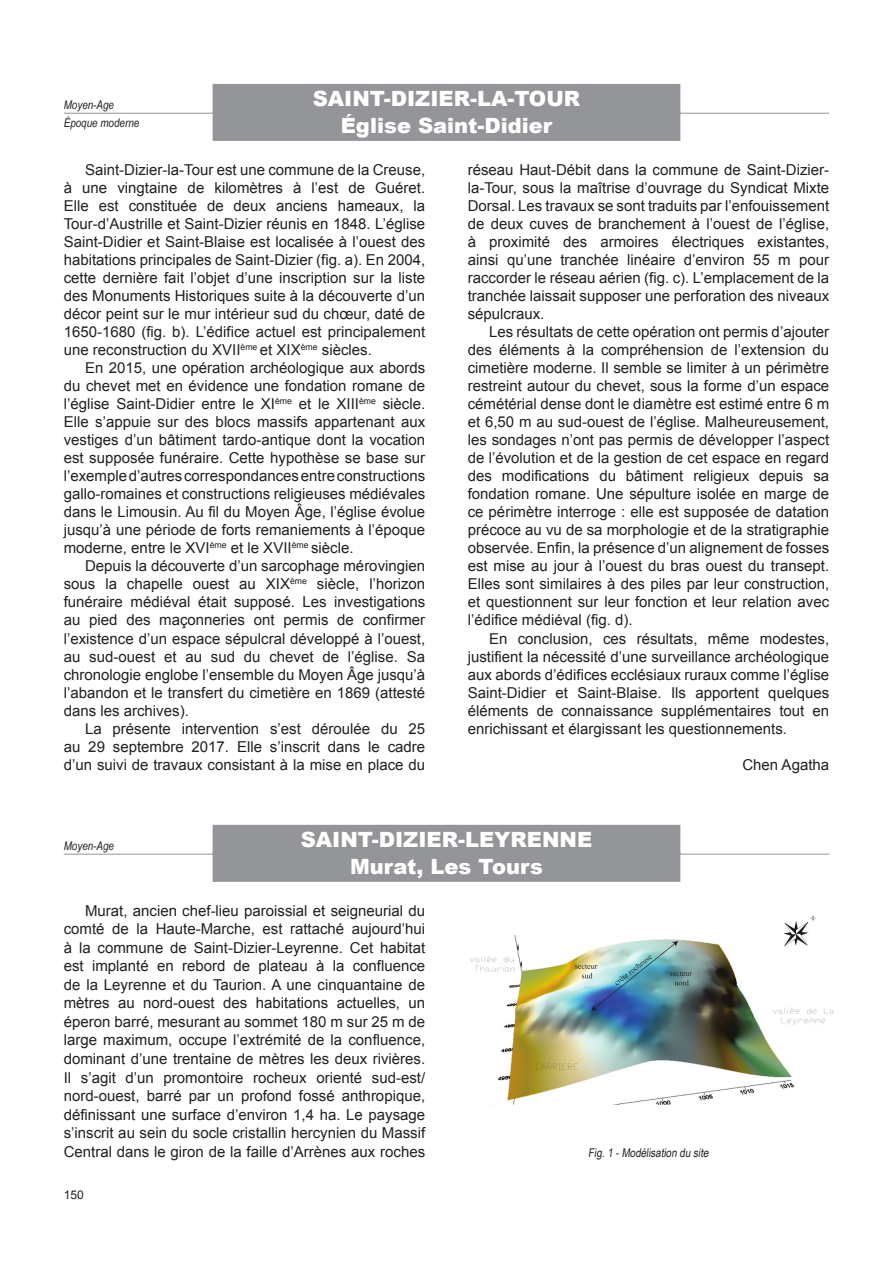
<style>
.page{position:relative;width:893px;height:1263px;background:#fff}
.page>*{position:absolute;margin:0;border:0;box-sizing:border-box;transform-origin:0 0}
.B_commune{font:900 21px "Arial";color:#fff}
.B_site{font:900 21px "Arial";color:#fff}
.B_txt{font:15px/18px "Arial";color:#231f20;text-align:justify}
.B_auteur{font:15px "Arial";color:#231f20}
.B_chrono_g{font:italic 12px "Arial Narrow";color:#231f20}
.B_légende{font:12px "Arial Narrow";color:#231f20}
.t1{font:12px "Arial";color:#231f20}
</style>
<div class="page">
<div style="left:213px;top:84px;width:467px;height:30px;background:#939598"></div>
<hr style="left:64px;top:113px;width:765px;height:1px;background:#939598">
<div style="left:213px;top:111px;width:467px;height:30px;background:#939598"></div>
<div style="left:213px;top:825px;width:467px;height:30px;background:#939598"></div>
<hr style="left:64px;top:854px;width:765px;height:1px;background:#939598">
<div style="left:213px;top:852px;width:467px;height:30px;background:#939598"></div>
<img style="left:470px;top:915px;width:364px;height:189px">
<p class="B_chrono_g" style="left:64px;top:96px;width:52px">Moyen-Age</p>
<p class="B_chrono_g" style="left:64px;top:114px;width:77px">Époque moderne</p>
<p class="B_commune" style="left:313px;top:84px;width:269px">SAINT-DIZIER-LA-TOUR</p>
<p class="B_site" style="left:341px;top:111px;width:213px">Église Saint-Didier</p>
<p class="B_txt" style="left:64px;top:161px;width:363px;text-indent:21px">Saint-Dizier-la-Tour est une commune de la Creuse, à une vingtaine de kilomètres à l’est de Guéret.<br>Elle est constituée de deux anciens hameaux, la Tour-d’Austrille et Saint-Dizier réunis en 1848. L’église Saint-Didier et Saint-Blaise est localisée à l’ouest des habitations principales de Saint-Dizier (fig. a). En 2004, cette dernière fait l’objet d’une inscription sur la liste des Monuments Historiques suite à la découverte d’un décor peint sur le mur intérieur sud du chœur, daté de 1650-1680 (fig. b). L’édifice actuel est principalement une reconstruction du XVII<sup>ème</sup> et XIX<sup>ème</sup> siècles.</p>
<p class="B_txt" style="left:64px;top:359px;width:363px;text-indent:21px">En 2015, une opération archéologique aux abords du chevet met en évidence une fondation romane de l’église Saint-Didier entre le XI<sup>ème</sup> et le XIII<sup>ème</sup> siècle.<br>Elle s’appuie sur des blocs massifs appartenant aux vestiges d’un bâtiment tardo-antique dont la vocation est supposée funéraire. Cette hypothèse se base sur l’exemple d’autres correspondances entre constructions gallo-romaines et constructions religieuses médiévales dans le Limousin. Au fil du Moyen Âge, l’église évolue jusqu’à une période de forts remaniements à l’époque moderne, entre le XVI<sup>ème</sup> et le XVII<sup>ème</sup> siècle.</p>
<p class="B_txt" style="left:64px;top:557px;width:363px;text-indent:21px">Depuis la découverte d’un sarcophage mérovingien sous la chapelle ouest au XIX<sup>ème</sup> siècle, l’horizon funéraire médiéval était supposé. Les investigations au pied des maçonneries ont permis de confirmer l’existence d’un espace sépulcral développé à l’ouest, au sud-ouest et au sud du chevet de l’église. Sa chronologie englobe l’ensemble du Moyen Âge jusqu’à l’abandon et le transfert du cimetière en 1869 (attesté dans les archives).</p>
<p class="B_txt" style="left:64px;top:719px;width:363px;text-indent:21px">La présente intervention s’est déroulée du 25 au 29 septembre 2017. Elle s’inscrit dans le cadre d’un suivi de travaux consistant à la mise en place du</p>
<p class="B_txt" style="left:468px;top:161px;width:363px">réseau Haut-Débit dans la commune de Saint-Dizier&shy;la-Tour, sous la maîtrise d’ouvrage du Syndicat Mixte Dorsal. Les travaux se sont traduits par l’enfouissement de deux cuves de branchement à l’ouest de l’église, à proximité des armoires électriques existantes, ainsi qu’une tranchée linéaire d’environ 55 m pour raccorder le réseau aérien (fig. c). L’emplacement de la tranchée laissait supposer une perforation des niveaux sépulcraux.</p>
<p class="B_txt" style="left:468px;top:323px;width:363px;text-indent:21px">Les résultats de cette opération ont permis d’ajouter des éléments à la compréhension de l’extension du cimetière moderne. Il semble se limiter à un périmètre restreint autour du chevet, sous la forme d’un espace cémétérial dense dont le diamètre est estimé entre 6 m et 6,50 m au sud-ouest de l’église. Malheureusement, les sondages n’ont pas permis de développer l’aspect de l’évolution et de la gestion de cet espace en regard des modifications du bâtiment religieux depuis sa fondation romane. Une sépulture isolée en marge de ce périmètre interroge : elle est supposée de datation précoce au vu de sa morphologie et de la stratigraphie observée. Enfin, la présence d’un alignement de fosses est mise au jour à l’ouest du bras ouest du transept.<br>Elles sont similaires à des piles par leur construction, et questionnent sur leur fonction et leur relation avec l’édifice médiéval (fig. d).</p>
<p class="B_txt" style="left:468px;top:629px;width:363px;text-indent:21px">En conclusion, ces résultats, même modestes, justifient la nécessité d’une surveillance archéologique aux abords d’édifices ecclésiaux ruraux comme l’église Saint-Didier et Saint-Blaise. Ils apportent quelques éléments de connaissance supplémentaires tout en enrichissant et élargissant les questionnements.</p>
<p class="B_auteur" style="left:742px;top:755px;width:88px">Chen Agatha</p>
<p class="B_chrono_g" style="left:64px;top:837px;width:52px">Moyen-Age</p>
<p class="B_commune" style="left:301px;top:825px;width:293px">SAINT-DIZIER-LEYRENNE</p>
<p class="B_site" style="left:350px;top:852px;width:194px">Murat, Les Tours</p>
<p class="B_txt" style="left:64px;top:901px;width:363px;line-height:18.6px;text-indent:21px">Murat, ancien chef-lieu paroissial et seigneurial du comté de la Haute-Marche, est rattaché aujourd’hui à la commune de Saint-Dizier-Leyrenne. Cet habitat est implanté en rebord de plateau à la confluence de la Leyrenne et du Taurion. A une cinquantaine de mètres au nord-ouest des habitations actuelles, un éperon barré, mesurant au sommet 180 m sur 25 m de large maximum, occupe l’extrémité de la confluence, dominant d’une trentaine de mètres les deux rivières.<br>Il s’agit d’un promontoire rocheux orienté sud-est/ nord-ouest, barré par un profond fossé anthropique, définissant une surface d’environ 1,4 ha. Le paysage s’inscrit au sein du socle cristallin hercynien du Massif Central dans le giron de la faille d’Arrènes aux roches</p>
<p class="t1" style="left:64px;top:1187px;width:22px">150</p>
<p class="B_légende" style="left:588px;top:1144px;width:124px">Fig.1 -Modélisation du site</p>
</div>
